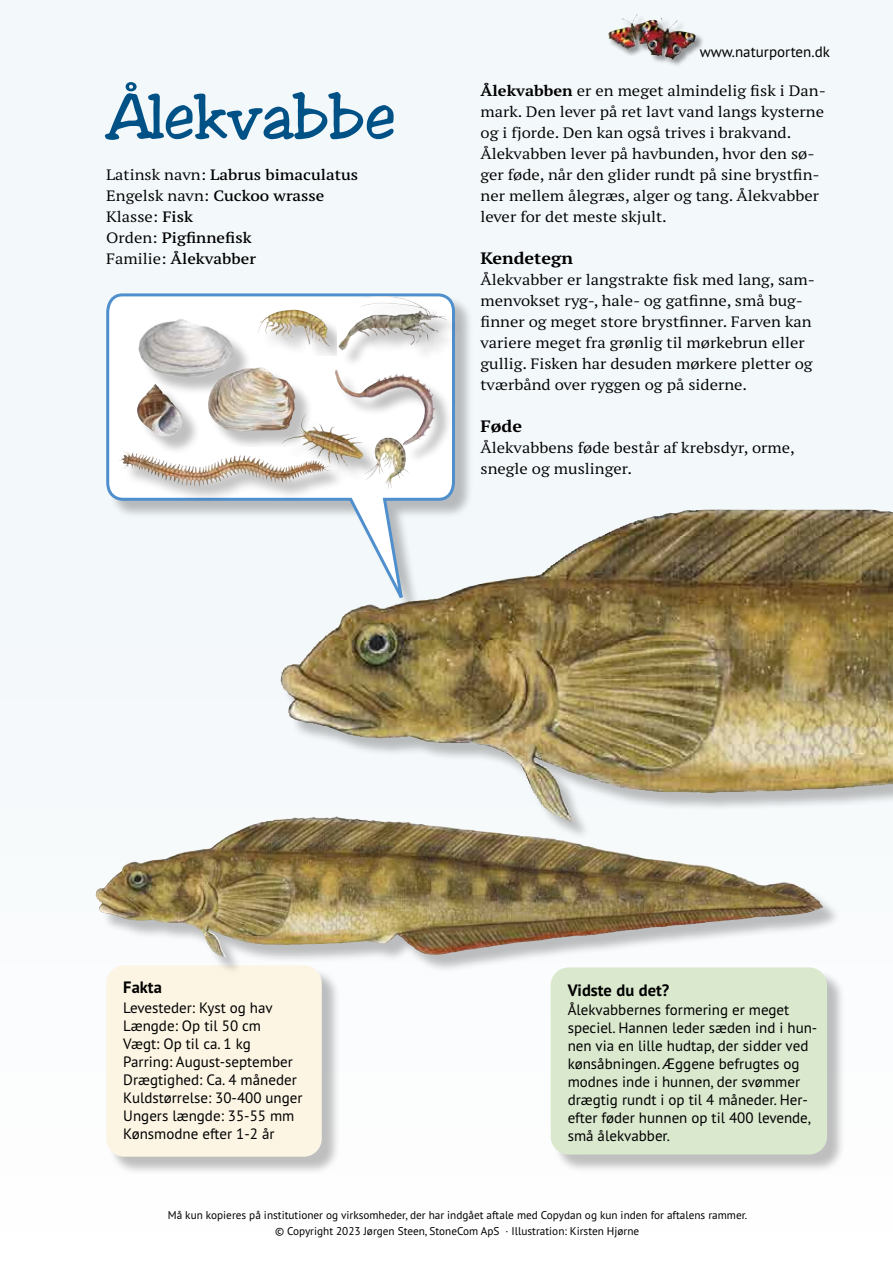
<style>
.page{position:relative;width:893px;height:1263px;background:#f3f8fa}
.page>*{position:absolute;margin:0;border:0;box-sizing:border-box;transform-origin:0 0}
.t1{font:60px "Toledo";color:#005286}
.t2{font:700 16.5px "PT Sans Pro";color:#000}
.t3{font:700 expanded 16.5px "PT Serif Pro";color:#000}
.t4{font:expanded 15px/21px "PT Serif Pro";color:#000}
.t5{font:15px/18px "PT Sans Pro";color:#000}
.t6{font:600 expanded 15px/21px "PT Serif Pro";color:#000}
.t7{font:11.25px/16.5px "PT Sans Pro";color:#000;text-align:center}
.s1{font-weight:400}
.s2{font-weight:700}
</style>
<div class="page">
<div style="left:608px;top:14px;width:96px;height:54px;background:#000;opacity:.4"></div>
<img style="left:608px;top:14px;width:58px;height:42px">
<div style="left:109px;top:968px;width:231px;height:208px;background:#000;opacity:.25"></div>
<div style="left:106px;top:965px;width:216px;height:192px;background:#fcf5e4;border-radius:18px"></div>
<div style="left:553px;top:970px;width:293px;height:203px;background:#000;opacity:.25"></div>
<div style="left:551px;top:967px;width:276px;height:187px;background:#dae8ce;border-radius:18px"></div>
<div style="left:99px;top:819px;width:742px;height:157px;background:#000;opacity:.25"></div>
<img style="left:114px;top:819px;width:222px;height:58px">
<div style="left:108px;top:296px;width:366px;height:320px;background:#000;opacity:.25"></div>
<svg style="left:106px;top:293px;width:350px;height:323px"></svg>
<div style="left:261px;top:312px;width:76px;height:43px;background:#000;opacity:.25"></div>
<img style="left:263px;top:310px;width:31px;height:11px">
<div style="left:122px;top:454px;width:226px;height:51px;background:#000;opacity:.25"></div>
<svg style="left:118px;top:450px;width:11px;height:13px"></svg>
<div style="left:342px;top:298px;width:123px;height:71px;background:#000;opacity:.25"></div>
<img style="left:357px;top:296px;width:52px;height:5px">
<div style="left:141px;top:322px;width:111px;height:74px;background:#000;opacity:.25"></div>
<img style="left:147px;top:319px;width:33px;height:12px">
<div style="left:285px;top:416px;width:97px;height:69px;background:#000;opacity:.25"></div>
<div style="left:211px;top:370px;width:103px;height:76px;background:#000;opacity:.25"></div>
<img style="left:223px;top:367px;width:39px;height:10px">
<div style="left:338px;top:373px;width:116px;height:91px;background:#000;opacity:.25"></div>
<img style="left:335px;top:370px;width:7px;height:20px">
<div style="left:139px;top:387px;width:62px;height:68px;background:#000;opacity:.25"></div>
<svg style="left:144px;top:384px;width:11px;height:13px"></svg>
<div style="left:283px;top:512px;width:610px;height:328px;background:#000;opacity:.25"></div>
<img style="left:280px;top:510px;width:581px;height:180px">
<h1 class="t1" style="left:106px;top:79px;width:291px">Ålekvabbe</h1>
<p class="t6" style="left:106px;top:164px;width:253px"><span class="s1">Latinsk navn:</span> Labrus bimaculatus<br><span class="s1">Engelsk navn:</span> Cuckoo wrasse<br><span class="s1">Klasse:</span> Fisk<br><span class="s1">Orden:</span> Pigfinnefisk<br><span class="s1">Familie:</span> Ålekvabber</p>
<p class="t5" style="left:700px;top:42px;width:132px">www.naturporten.dk</p>
<p class="t4" style="left:480px;top:80px;width:347px"><span class="s2">Ålekvabben</span> er en meget almindelig fisk i Dan&shy;mark. Den lever på ret lavt vand langs kysterne og i fjorde. Den kan også trives i brakvand.<br>Ålekvabben lever på havbunden, hvor den sø&shy;ger føde, når den glider rundt på sine brystfin&shy;ner mellem ålegræs, alger og tang. Ålekvabber lever for det meste skjult.</p>
<p class="t3" style="left:480px;top:247px;width:94px">Kendetegn</p>
<p class="t4" style="left:480px;top:269px;width:336px">Ålekvabber er langstrakte fisk med lang, sam&shy;menvokset ryg-, hale- og gatfinne, små bug&shy;finner og meget store brystfinner. Farven kan variere meget fra grønlig til mørkebrun eller gullig. Fisken har desuden mørkere pletter og tværbånd over ryggen og på siderne.</p>
<p class="t3" style="left:480px;top:415px;width:43px">Føde</p>
<p class="t4" style="left:480px;top:437px;width:316px">Ålekvabbens føde består af krebsdyr, orme, snegle og muslinger.</p>
<p class="t2" style="left:123px;top:977px;width:40px">Fakta</p>
<p class="t5" style="left:123px;top:998px;width:181px">Levesteder: Kyst og hav<br>Længde: Op til 50 cm<br>Vægt: Op til ca. 1 kg<br>Parring: August-september<br>Drægtighed: Ca. 4 måneder<br>Kuldstørrelse: 30-400 unger<br>Ungers længde: 35-55 mm<br>Kønsmodne efter 1-2 år</p>
<p class="t2" style="left:568px;top:979px;width:103px">Vidste du det?</p>
<p class="t5" style="left:568px;top:1000px;width:251px">Ålekvabbernes formering er meget speciel. Hannen leder sæden ind i hun&shy;nen via en lille hudtap, der sidder ved kønsåbningen. Æggene befrugtes og modnes inde i hunnen, der svømmer drægtig rundt i op til 4 måneder. Her&shy;efter føder hunnen op til 400 levende, små ålekvabber.</p>
<p class="t7" style="left:168px;top:1206px;width:581px">Må kun kopieres på institutioner og virksomheder, der har indgået aftale med Copydan og kun inden for aftalens rammer. © Copyright 2023 Jørgen Steen, StoneCom ApS · Illustration: Kirsten Hjørne</p>
</div>
